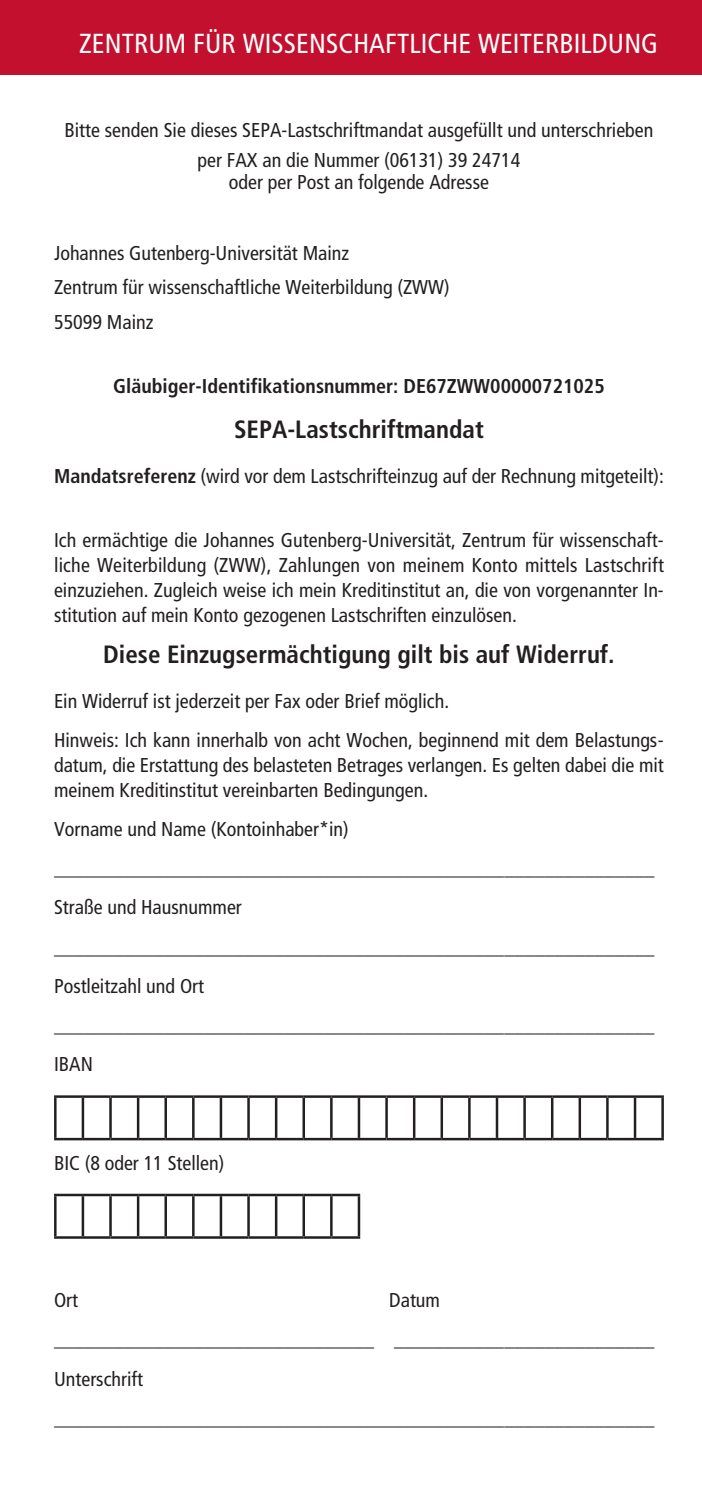
<style>
.page{position:relative;width:702px;height:1503px;background:#fff}
.page>*{position:absolute;margin:0;border:0;box-sizing:border-box;transform-origin:0 0}
.t1{font:condensed 27.5px "Frutiger LT";letter-spacing:.005em;color:#fff}
.text{font:700 condensed 25px "Frutiger LT";color:#231f20}
.text-2{font:condensed 20px/25px "Frutiger LT";color:#231f20;text-align:justify}
.text-3{font:700 condensed 20px "Frutiger LT";color:#231f20}
.s1{font-weight:700}
</style>
<div class="page">
<div style="left:0;top:0;width:702px;height:74px;background:#c3102e"></div>
<hr style="left:54px;top:1095px;width:29px;height:2px;background:#231f20">
<hr style="left:54px;top:1097px;width:3px;height:40px;background:#231f20">
<hr style="left:83px;top:1095px;width:27px;height:2px;background:#231f20">
<hr style="left:82px;top:1097px;width:2px;height:40px;background:#231f20">
<hr style="left:110px;top:1095px;width:28px;height:2px;background:#231f20">
<hr style="left:109px;top:1097px;width:3px;height:40px;background:#231f20">
<hr style="left:138px;top:1095px;width:28px;height:2px;background:#231f20">
<hr style="left:137px;top:1097px;width:2px;height:40px;background:#231f20">
<hr style="left:166px;top:1095px;width:27px;height:2px;background:#231f20">
<hr style="left:164px;top:1097px;width:3px;height:40px;background:#231f20">
<hr style="left:193px;top:1095px;width:28px;height:2px;background:#231f20">
<hr style="left:192px;top:1097px;width:2px;height:40px;background:#231f20">
<hr style="left:221px;top:1095px;width:27px;height:2px;background:#231f20">
<hr style="left:220px;top:1097px;width:2px;height:40px;background:#231f20">
<hr style="left:248px;top:1095px;width:28px;height:2px;background:#231f20">
<hr style="left:247px;top:1097px;width:3px;height:40px;background:#231f20">
<hr style="left:276px;top:1095px;width:28px;height:2px;background:#231f20">
<hr style="left:275px;top:1097px;width:2px;height:40px;background:#231f20">
<hr style="left:304px;top:1095px;width:27px;height:2px;background:#231f20">
<hr style="left:302px;top:1097px;width:3px;height:40px;background:#231f20">
<hr style="left:331px;top:1095px;width:28px;height:2px;background:#231f20">
<hr style="left:330px;top:1097px;width:2px;height:40px;background:#231f20">
<hr style="left:359px;top:1095px;width:27px;height:2px;background:#231f20">
<hr style="left:358px;top:1097px;width:2px;height:40px;background:#231f20">
<hr style="left:386px;top:1095px;width:28px;height:2px;background:#231f20">
<hr style="left:385px;top:1097px;width:3px;height:40px;background:#231f20">
<hr style="left:414px;top:1095px;width:28px;height:2px;background:#231f20">
<hr style="left:413px;top:1097px;width:2px;height:40px;background:#231f20">
<hr style="left:442px;top:1095px;width:27px;height:2px;background:#231f20">
<hr style="left:440px;top:1097px;width:3px;height:40px;background:#231f20">
<hr style="left:469px;top:1095px;width:28px;height:2px;background:#231f20">
<hr style="left:468px;top:1097px;width:2px;height:40px;background:#231f20">
<hr style="left:497px;top:1095px;width:27px;height:2px;background:#231f20">
<hr style="left:495px;top:1097px;width:3px;height:40px;background:#231f20">
<hr style="left:524px;top:1095px;width:28px;height:2px;background:#231f20">
<hr style="left:523px;top:1097px;width:3px;height:40px;background:#231f20">
<hr style="left:552px;top:1095px;width:27px;height:2px;background:#231f20">
<hr style="left:551px;top:1097px;width:2px;height:40px;background:#231f20">
<hr style="left:579px;top:1095px;width:28px;height:2px;background:#231f20">
<hr style="left:578px;top:1097px;width:3px;height:40px;background:#231f20">
<hr style="left:607px;top:1095px;width:28px;height:2px;background:#231f20">
<hr style="left:606px;top:1097px;width:2px;height:40px;background:#231f20">
<hr style="left:635px;top:1095px;width:28px;height:2px;background:#231f20">
<hr style="left:633px;top:1097px;width:3px;height:40px;background:#231f20">
<hr style="left:661px;top:1097px;width:2px;height:40px;background:#231f20">
<hr style="left:54px;top:1137px;width:29px;height:3px;background:#231f20">
<hr style="left:83px;top:1137px;width:27px;height:3px;background:#231f20">
<hr style="left:110px;top:1137px;width:28px;height:3px;background:#231f20">
<hr style="left:138px;top:1137px;width:28px;height:3px;background:#231f20">
<hr style="left:166px;top:1137px;width:27px;height:3px;background:#231f20">
<hr style="left:193px;top:1137px;width:28px;height:3px;background:#231f20">
<hr style="left:221px;top:1137px;width:27px;height:3px;background:#231f20">
<hr style="left:248px;top:1137px;width:28px;height:3px;background:#231f20">
<hr style="left:276px;top:1137px;width:28px;height:3px;background:#231f20">
<hr style="left:304px;top:1137px;width:27px;height:3px;background:#231f20">
<hr style="left:331px;top:1137px;width:28px;height:3px;background:#231f20">
<hr style="left:359px;top:1137px;width:27px;height:3px;background:#231f20">
<hr style="left:386px;top:1137px;width:28px;height:3px;background:#231f20">
<hr style="left:414px;top:1137px;width:28px;height:3px;background:#231f20">
<hr style="left:442px;top:1137px;width:27px;height:3px;background:#231f20">
<hr style="left:469px;top:1137px;width:28px;height:3px;background:#231f20">
<hr style="left:497px;top:1137px;width:27px;height:3px;background:#231f20">
<hr style="left:524px;top:1137px;width:28px;height:3px;background:#231f20">
<hr style="left:552px;top:1137px;width:27px;height:3px;background:#231f20">
<hr style="left:579px;top:1137px;width:28px;height:3px;background:#231f20">
<hr style="left:607px;top:1137px;width:28px;height:3px;background:#231f20">
<hr style="left:635px;top:1137px;width:28px;height:3px;background:#231f20">
<hr style="left:54px;top:1193px;width:29px;height:3px;background:#231f20">
<hr style="left:54px;top:1196px;width:3px;height:40px;background:#231f20">
<hr style="left:83px;top:1193px;width:27px;height:3px;background:#231f20">
<hr style="left:82px;top:1196px;width:2px;height:40px;background:#231f20">
<hr style="left:110px;top:1193px;width:28px;height:3px;background:#231f20">
<hr style="left:109px;top:1196px;width:3px;height:40px;background:#231f20">
<hr style="left:138px;top:1193px;width:28px;height:3px;background:#231f20">
<hr style="left:137px;top:1196px;width:2px;height:40px;background:#231f20">
<hr style="left:166px;top:1193px;width:27px;height:3px;background:#231f20">
<hr style="left:164px;top:1196px;width:3px;height:40px;background:#231f20">
<hr style="left:193px;top:1193px;width:28px;height:3px;background:#231f20">
<hr style="left:192px;top:1196px;width:2px;height:40px;background:#231f20">
<hr style="left:221px;top:1193px;width:27px;height:3px;background:#231f20">
<hr style="left:220px;top:1196px;width:2px;height:40px;background:#231f20">
<hr style="left:248px;top:1193px;width:28px;height:3px;background:#231f20">
<hr style="left:247px;top:1196px;width:3px;height:40px;background:#231f20">
<hr style="left:276px;top:1193px;width:28px;height:3px;background:#231f20">
<hr style="left:275px;top:1196px;width:2px;height:40px;background:#231f20">
<hr style="left:304px;top:1193px;width:27px;height:3px;background:#231f20">
<hr style="left:302px;top:1196px;width:3px;height:40px;background:#231f20">
<hr style="left:331px;top:1193px;width:29px;height:3px;background:#231f20">
<hr style="left:330px;top:1196px;width:2px;height:40px;background:#231f20">
<hr style="left:358px;top:1196px;width:2px;height:40px;background:#231f20">
<hr style="left:54px;top:1236px;width:29px;height:2px;background:#231f20">
<hr style="left:83px;top:1236px;width:27px;height:2px;background:#231f20">
<hr style="left:110px;top:1236px;width:28px;height:2px;background:#231f20">
<hr style="left:138px;top:1236px;width:28px;height:2px;background:#231f20">
<hr style="left:166px;top:1236px;width:27px;height:2px;background:#231f20">
<hr style="left:193px;top:1236px;width:28px;height:2px;background:#231f20">
<hr style="left:221px;top:1236px;width:27px;height:2px;background:#231f20">
<hr style="left:248px;top:1236px;width:28px;height:2px;background:#231f20">
<hr style="left:276px;top:1236px;width:28px;height:2px;background:#231f20">
<hr style="left:304px;top:1236px;width:27px;height:2px;background:#231f20">
<hr style="left:331px;top:1236px;width:29px;height:2px;background:#231f20">
<h1 class="t1" style="left:79px;top:27px;width:580px">ZENTRUM FÜR WISSENSCHAFTLICHE WEITERBILDUNG</h1>
<p class="text-2" style="left:64px;top:118px;width:590px">Bitte senden Sie dieses SEPA-Lastschriftmandat ausgefüllt und unterschrieben</p>
<p class="text-2" style="left:198px;top:148px;width:324px;line-height:22.5px;text-align:center">per FAX an die Nummer (06131) 39 24714 oder per Post an folgende Adresse</p>
<p class="text-2" style="left:54px;top:240px;width:297px">Johannes Gutenberg-Universität Mainz</p>
<p class="text-2" style="left:54px;top:275px;width:397px">Zentrum für wissenschaftliche Weiterbildung (ZWW)</p>
<p class="text-2" style="left:54px;top:309px;width:101px">55099 Mainz</p>
<p class="text-3" style="left:113px;top:374px;width:493px">Gläubiger-Identifikationsnummer: DE67ZWW00000721025</p>
<p class="text" style="left:234px;top:414px;width:251px">SEPA-Lastschriftmandat</p>
<p class="text-2" style="left:54px;top:463px;width:611px"><span class="s1">Mandatsreferenz</span> (wird vor dem Lastschrifteinzug auf der Rechnung mitgeteilt):</p>
<p class="text-2" style="left:54px;top:527px;width:611px">Ich ermächtige die Johannes Gutenberg-Universität, Zentrum für wissenschaft&shy;liche Weiterbildung (ZWW), Zahlungen von meinem Konto mittels Lastschrift einzuziehen. Zugleich weise ich mein Kreditinstitut an, die von vorgenannter In&shy;stitution auf mein Konto gezogenen Lastschriften einzulösen.</p>
<p class="text" style="left:103px;top:639px;width:513px">Diese Einzugsermächtigung gilt bis auf Widerruf.</p>
<p class="text-2" style="left:54px;top:688px;width:396px">Ein Widerruf ist jederzeit per Fax oder Brief möglich.</p>
<p class="text-2" style="left:54px;top:727px;width:611px">Hinweis: Ich kann innerhalb von acht Wochen, beginnend mit dem Belastungs&shy;datum, die Erstattung des belasteten Betrages verlangen. Es gelten dabei die mit meinem Kreditinstitut vereinbarten Bedingungen.</p>
<p class="text-2" style="left:54px;top:816px;width:296px">Vorname und Name (Kontoinhaber*in)</p>
<p class="text-2" style="left:54px;top:856px;width:601px">____________________________________________________________</p>
<p class="text-2" style="left:54px;top:895px;width:189px">Straße und Hausnummer</p>
<p class="text-2" style="left:54px;top:934px;width:601px">____________________________________________________________</p>
<p class="text-2" style="left:54px;top:973px;width:151px">Postleitzahl und Ort</p>
<p class="text-2" style="left:54px;top:1012px;width:601px">____________________________________________________________</p>
<p class="text-2" style="left:54px;top:1051px;width:40px">IBAN</p>
<p class="text-2" style="left:54px;top:1150px;width:172px">BIC (8 oder 11 Stellen)</p>
<p class="text-2" style="left:54px;top:1287px;width:26px">Ort</p>
<p class="text-2" style="left:389px;top:1287px;width:52px">Datum</p>
<p class="text-2" style="left:54px;top:1326px;width:601px">________________________________ __________________________</p>
<p class="text-2" style="left:54px;top:1366px;width:90px">Unterschrift</p>
<p class="text-2" style="left:54px;top:1405px;width:601px">____________________________________________________________</p>
</div>
